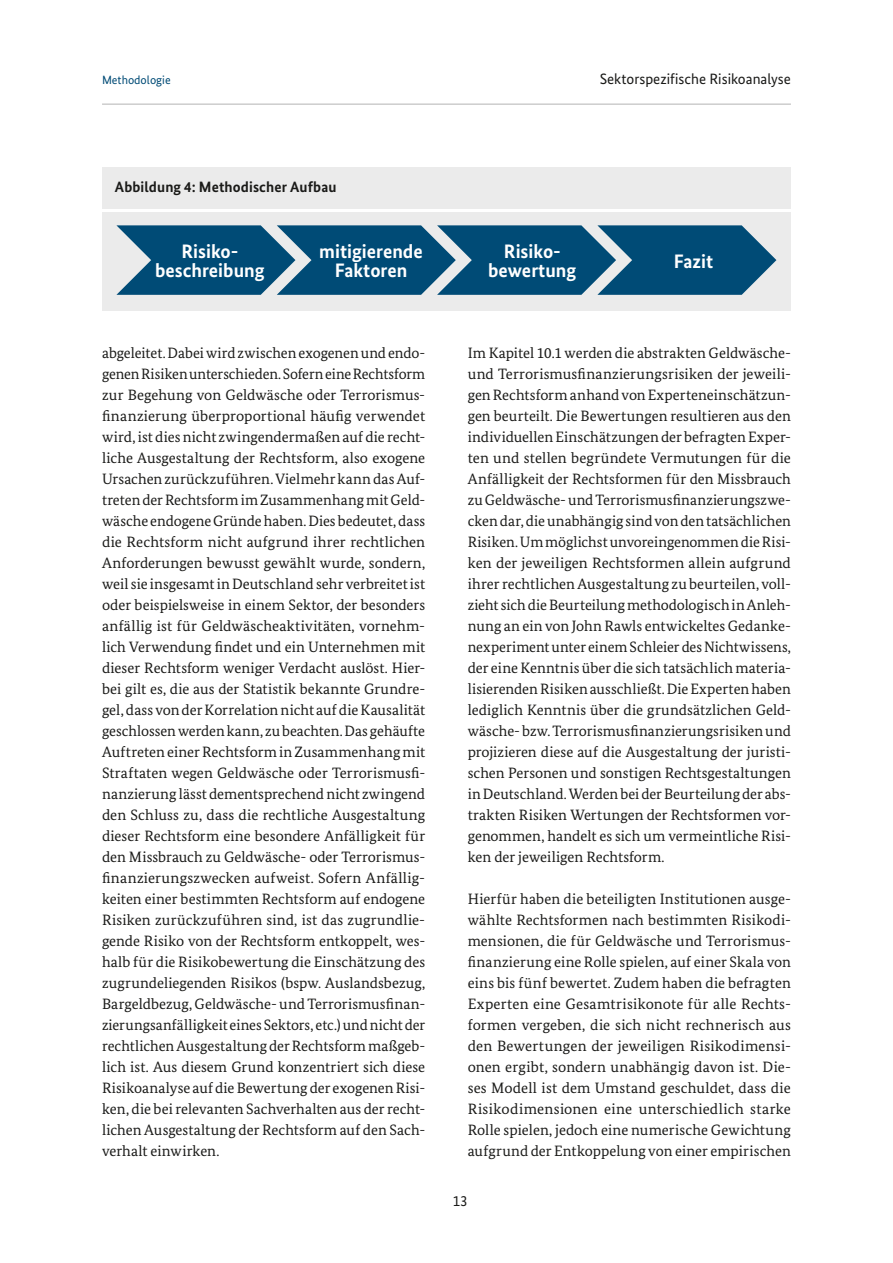
<style>
.page{position:relative;width:893px;height:1263px;background:#fff}
.page>*{position:absolute;margin:0;border:0;box-sizing:border-box;transform-origin:0 0}
.t1{font:700 19.5px/19.5px "Bundes Sans";color:#fff;text-align:center}
.t2{font:15px/21px "Bundes Serif";color:#1a1a18;text-align:justify}
.t3{font:15px "Bundes Sans";color:#1a1a18}
.t4{font:700 15px "Bundes Sans";letter-spacing:.005em;color:#1a1a18}
.t5{font:12px "Bundes Sans";color:#004b76}
</style>
<div class="page">
<hr style="left:102px;top:103px;width:689px;height:2px;background:#ccc">
<div style="left:102px;top:168px;width:689px;height:41px;background:#ebebeb"></div>
<div style="left:102px;top:212px;width:689px;height:98px;background:#ebebeb"></div>
<svg style="left:116px;top:225px;width:660px;height:70px;background:#1f6085"></svg>
<p class="t5" style="left:102px;top:72px;width:70px">Methodologie</p>
<p class="t3" style="left:600px;top:69px;width:193px">Sektorspezifische Risikoanalyse</p>
<p class="t4" style="left:115px;top:178px;width:223px">Abbildung 4: Methodischer Aufbau</p>
<h1 class="t1" style="left:155px;top:241px;width:111px">Risiko&shy;beschreibung</h1>
<h1 class="t1" style="left:319px;top:241px;width:105px">mitigierende<br>Faktoren</h1>
<h1 class="t1" style="left:488px;top:241px;width:90px">Risiko&shy;bewertung</h1>
<h1 class="t1" style="left:674px;top:251px;width:41px">Fazit</h1>
<p class="t2" style="left:102px;top:342px;width:325px">abgeleitet. Dabei wird zwischen exogenen und endo&shy;genen Risiken unterschieden. Sofern eine Rechtsform zur Begehung von Geldwäsche oder Terrorismus&shy;finanzierung überproportional häufig verwendet wird, ist dies nicht zwingendermaßen auf die recht&shy;liche Ausgestaltung der Rechtsform, also exogene Ursachen zurückzuführen. Vielmehr kann das Auf&shy;treten der Rechtsform im Zusammenhang mit Geld&shy;wäsche endogene Gründe haben. Dies bedeutet, dass die Rechtsform nicht aufgrund ihrer rechtlichen Anforderungen bewusst gewählt wurde, sondern, weil sie insgesamt in Deutschland sehr verbreitet ist oder beispielsweise in einem Sektor, der besonders anfällig ist für Geldwäscheaktivitäten, vornehm&shy;lich Verwendung findet und ein Unternehmen mit dieser Rechtsform weniger Verdacht auslöst. Hier&shy;bei gilt es, die aus der Statistik bekannte Grundre&shy;gel, dass von der Korrelation nicht auf die Kausalität geschlossen werden kann, zu beachten. Das gehäufte Auftreten einer Rechtsform in Zusammenhang mit Straftaten wegen Geldwäsche oder Terrorismusfi&shy;nanzierung lässt dementsprechend nicht zwingend den Schluss zu, dass die rechtliche Ausgestaltung dieser Rechtsform eine besondere Anfälligkeit für den Missbrauch zu Geldwäsche- oder Terrorismus&shy;finanzierungszwecken aufweist. Sofern Anfällig&shy;keiten einer bestimmten Rechtsform auf endogene Risiken zurückzuführen sind, ist das zugrundlie&shy;gende Risiko von der Rechtsform entkoppelt, wes&shy;halb für die Risikobewertung die Einschätzung des zugrundeliegenden Risikos (bspw. Auslandsbezug, Bargeldbezug, Geldwäsche- und Terrorismusfinan&shy;zierungsanfälligkeit eines Sektors, etc.) und nicht der rechtlichen Ausgestaltung der Rechtsform maßgeb&shy;lich ist. Aus diesem Grund konzentriert sich diese Risikoanalyse auf die Bewertung der exogenen Risi&shy;ken, die bei relevanten Sachverhalten aus der recht&shy;lichen Ausgestaltung der Rechtsform auf den Sach&shy;verhalt einwirken.</p>
<p class="t2" style="left:468px;top:342px;width:325px">Im Kapitel 10.1 werden die abstrakten Geldwäsche&shy;und Terrorismusfinanzierungsrisiken der jeweili&shy;gen Rechtsform anhand von Experteneinschätzun&shy;gen beurteilt. Die Bewertungen resultieren aus den individuellen Einschätzungen der befragten Exper&shy;ten und stellen begründete Vermutungen für die Anfälligkeit der Rechtsformen für den Missbrauch zu Geldwäsche- und Terrorismusfinanzierungszwe&shy;cken dar, die unabhängig sind von den tatsächlichen Risiken. Um möglichst unvoreingenommen die Risi&shy;ken der jeweiligen Rechtsformen allein aufgrund ihrer rechtlichen Ausgestaltung zu beurteilen, voll&shy;zieht sich die Beurteilung methodologisch in Anleh&shy;nung an ein von John Rawls entwickeltes Gedanke&shy;nexperiment unter einem Schleier des Nichtwissens, der eine Kenntnis über die sich tatsächlich materia&shy;lisierenden Risiken ausschließt. Die Experten haben lediglich Kenntnis über die grundsätzlichen Geld&shy;wäsche- bzw. Terrorismusfinanzierungsrisiken und projizieren diese auf die Ausgestaltung der juristi&shy;schen Personen und sonstigen Rechtsgestaltungen in Deutschland. Werden bei der Beurteilung der abs&shy;trakten Risiken Wertungen der Rechtsformen vor&shy;genommen, handelt es sich um vermeintliche Risi&shy;ken der jeweiligen Rechtsform.</p>
<p class="t2" style="left:468px;top:888px;width:325px">Hierfür haben die beteiligten Institutionen ausge&shy;wählte Rechtsformen nach bestimmten Risikodi&shy;mensionen, die für Geldwäsche und Terrorismus&shy;finanzierung eine Rolle spielen, auf einer Skala von eins bis fünf bewertet. Zudem haben die befragten Experten eine Gesamtrisikonote für alle Rechts&shy;formen vergeben, die sich nicht rechnerisch aus den Bewertungen der jeweiligen Risikodimensi&shy;onen ergibt, sondern unabhängig davon ist. Die&shy;ses Modell ist dem Umstand geschuldet, dass die Risikodimensionen eine unterschiedlich starke Rolle spielen, jedoch eine numerische Gewichtung aufgrund der Entkoppelung von einer empirischen</p>
<p class="t3" style="left:453px;top:1192px;width:16px">13</p>
</div>
